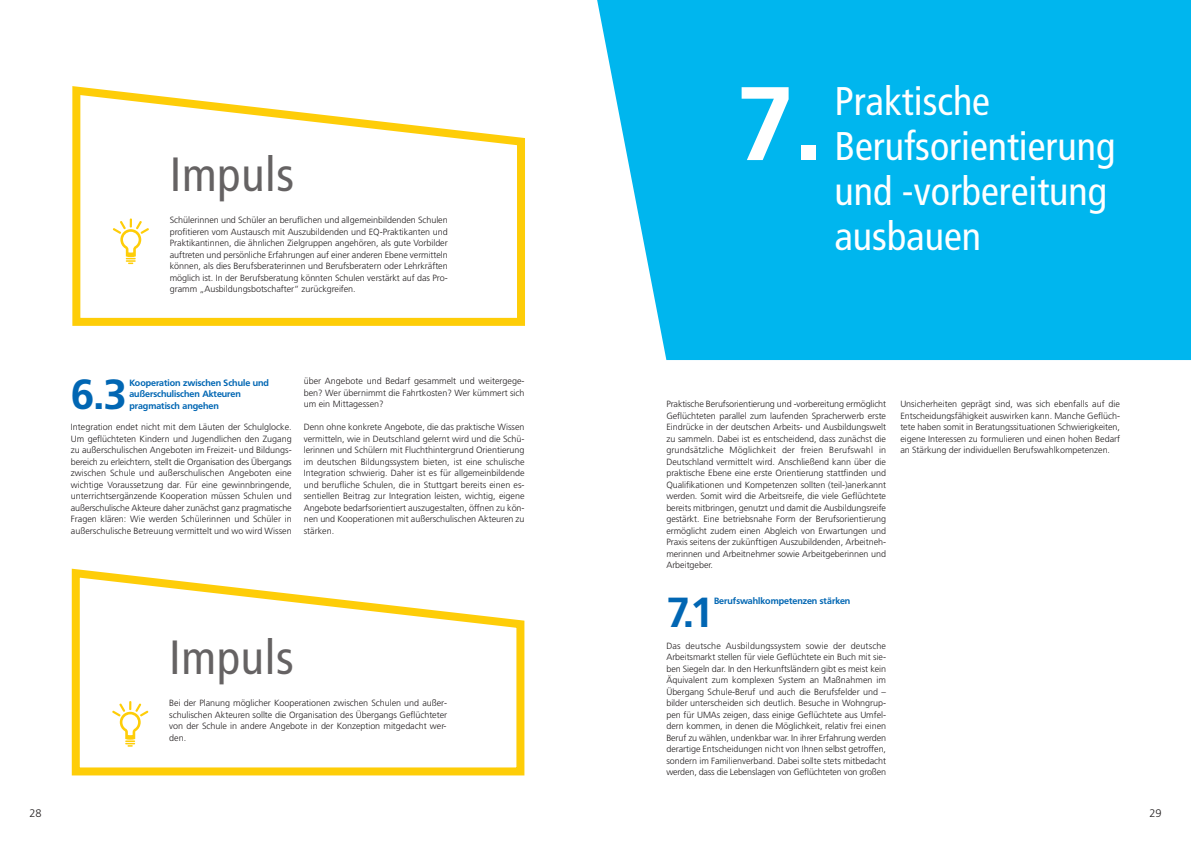
<style>
.page{position:relative;width:1191px;height:842px;background:#fff}
.page>*{position:absolute;margin:0;border:0;box-sizing:border-box;transform-origin:0 0}
.t1{font:700 104.4px "Frutiger LT Com";color:#fff}
.t2{font:condensed 48px "Frutiger";letter-spacing:.015em;color:rgb(35 31 32/.7)}
.t3{font:700 41.6px "Frutiger BQ";color:#0166b3}
.t4{font:condensed 40px/45px "Frutiger";color:#fff}
.t5{font:300 11px "Frutiger LT Com";color:#231f20}
.t6{font:300 9px/11.5px "Frutiger LT Com";letter-spacing:-.005em;color:#231f20;text-align:justify}
.t7{font:700 9px/11.5px "Frutiger BQ";color:#0166b3}
</style>
<div class="page">
<div style="left:597px;top:0;width:594px;height:360px;background:#00b6ee"></div>
<svg style="left:72px;top:86px;width:453px;height:240px"></svg>
<svg style="left:113px;top:218px;width:36px;height:46px"></svg>
<svg style="left:72px;top:569px;width:452px;height:206px"></svg>
<svg style="left:112px;top:701px;width:36px;height:46px"></svg>
<h2 class="t2" style="left:170px;top:155px;width:126px">Impuls</h2>
<p class="t6" style="left:170px;top:214px;width:279px">Schülerinnen und Schüler an beruflichen und allgemeinbildenden Schulen profitieren vom Austausch mit Auszubildenden und EQ-Praktikanten und Praktikantinnen, die ähnlichen Zielgruppen angehören, als gute Vorbilder auftreten und persönliche Erfahrungen auf einer anderen Ebene vermitteln können, als dies Berufsberaterinnen und Berufsberatern oder Lehrkräften möglich ist. In der Berufsberatung könnten Schulen verstärkt auf das Pro&shy;gramm „Ausbildungsbotschafter“ zurückgreifen.</p>
<h3 class="t3" style="left:71px;top:372px;width:58px">6.3</h3>
<p class="t7" style="left:129px;top:377px;width:141px">Kooperation zwischen Schule und außerschulischen Akteuren pragmatisch angehen</p>
<p class="t6" style="left:71px;top:421px;width:222px">Integration endet nicht mit dem Läuten der Schulglocke.<br>Um geflüchteten Kindern und Jugendlichen den Zugang zu außerschulischen Angeboten im Freizeit- und Bildungs&shy;bereich zu erleichtern, stellt die Organisation des Übergangs zwischen Schule und außerschulischen Angeboten eine wichtige Voraussetzung dar. Für eine gewinnbringende, unterrichtsergänzende Kooperation müssen Schulen und außerschulische Akteure daher zunächst ganz pragmatische Fragen klären: Wie werden Schülerinnen und Schüler in außerschulische Betreuung vermittelt und wo wird Wissen</p>
<p class="t6" style="left:304px;top:375px;width:222px">über Angebote und Bedarf gesammelt und weitergege&shy;ben? Wer übernimmt die Fahrtkosten? Wer kümmert sich um ein Mittagessen?</p>
<p class="t6" style="left:304px;top:421px;width:222px">Denn ohne konkrete Angebote, die das praktische Wissen vermitteln, wie in Deutschland gelernt wird und die Schü&shy;lerinnen und Schülern mit Fluchthintergrund Orientierung im deutschen Bildungssystem bieten, ist eine schulische Integration schwierig. Daher ist es für allgemeinbildende und berufliche Schulen, die in Stuttgart bereits einen es&shy;sentiellen Beitrag zur Integration leisten, wichtig, eigene Angebote bedarfsorientiert auszugestalten, öffnen zu kön&shy;nen und Kooperationen mit außerschulischen Akteuren zu stärken.</p>
<p class="t5" style="left:30px;top:806px;width:14px">28</p>
<h2 class="t2" style="left:169px;top:638px;width:126px">Impuls</h2>
<p class="t6" style="left:169px;top:697px;width:279px">Bei der Planung möglicher Kooperationen zwischen Schulen und außer&shy;schulischen Akteuren sollte die Organisation des Übergangs Geflüchteter von der Schule in andere Angebote in der Konzeption mitgedacht wer&shy;den.</p>
<h1 class="t1" style="left:736px;top:63px;width:89px">7.</h1>
<h3 class="t4" style="left:834px;top:82px;width:282px">Praktische<br>Berufsorientierung und -vorbereitung ausbauen</h3>
<p class="t6" style="left:666px;top:398px;width:221px">Praktische Berufsorientierung und -vorbereitung ermöglicht Geflüchteten parallel zum laufenden Spracherwerb erste Eindrücke in der deutschen Arbeits- und Ausbildungswelt zu sammeln. Dabei ist es entscheidend, dass zunächst die grundsätzliche Möglichkeit der freien Berufswahl in Deutschland vermittelt wird. Anschließend kann über die praktische Ebene eine erste Orientierung stattfinden und Qualifikationen und Kompetenzen sollten (teil-)anerkannt werden. Somit wird die Arbeitsreife, die viele Geflüchtete bereits mitbringen, genutzt und damit die Ausbildungsreife gestärkt. Eine betriebsnahe Form der Berufsorientierung ermöglicht zudem einen Abgleich von Erwartungen und Praxis seitens der zukünftigen Auszubildenden, Arbeitneh&shy;merinnen und Arbeitnehmer sowie Arbeitgeberinnen und Arbeitgeber.</p>
<h3 class="t3" style="left:666px;top:590px;width:49px">7.1</h3>
<p class="t7" style="left:714px;top:596px;width:138px">Berufswahlkompetenzen stärken</p>
<p class="t6" style="left:666px;top:640px;width:221px">Das deutsche Ausbildungssystem sowie der deutsche Arbeitsmarkt stellen für viele Geflüchtete ein Buch mit sie&shy;ben Siegeln dar. In den Herkunftsländern gibt es meist kein Äquivalent zum komplexen System an Maßnahmen im Übergang Schule-Beruf und auch die Berufsfelder und – bilder unterscheiden sich deutlich. Besuche in Wohngrup&shy;pen für UMAs zeigen, dass einige Geflüchtete aus Umfel&shy;dern kommen, in denen die Möglichkeit, relativ frei einen Beruf zu wählen, undenkbar war. In ihrer Erfahrung werden derartige Entscheidungen nicht von Ihnen selbst getroffen, sondern im Familienverband. Dabei sollte stets mitbedacht werden, dass die Lebenslagen von Geflüchteten von großen</p>
<p class="t6" style="left:900px;top:398px;width:221px">Unsicherheiten geprägt sind, was sich ebenfalls auf die Entscheidungsfähigkeit auswirken kann. Manche Geflüch&shy;tete haben somit in Beratungssituationen Schwierigkeiten, eigene Interessen zu formulieren und einen hohen Bedarf an Stärkung der individuellen Berufswahlkompetenzen.</p>
<p class="t5" style="left:1149px;top:806px;width:14px">29</p>
</div>
